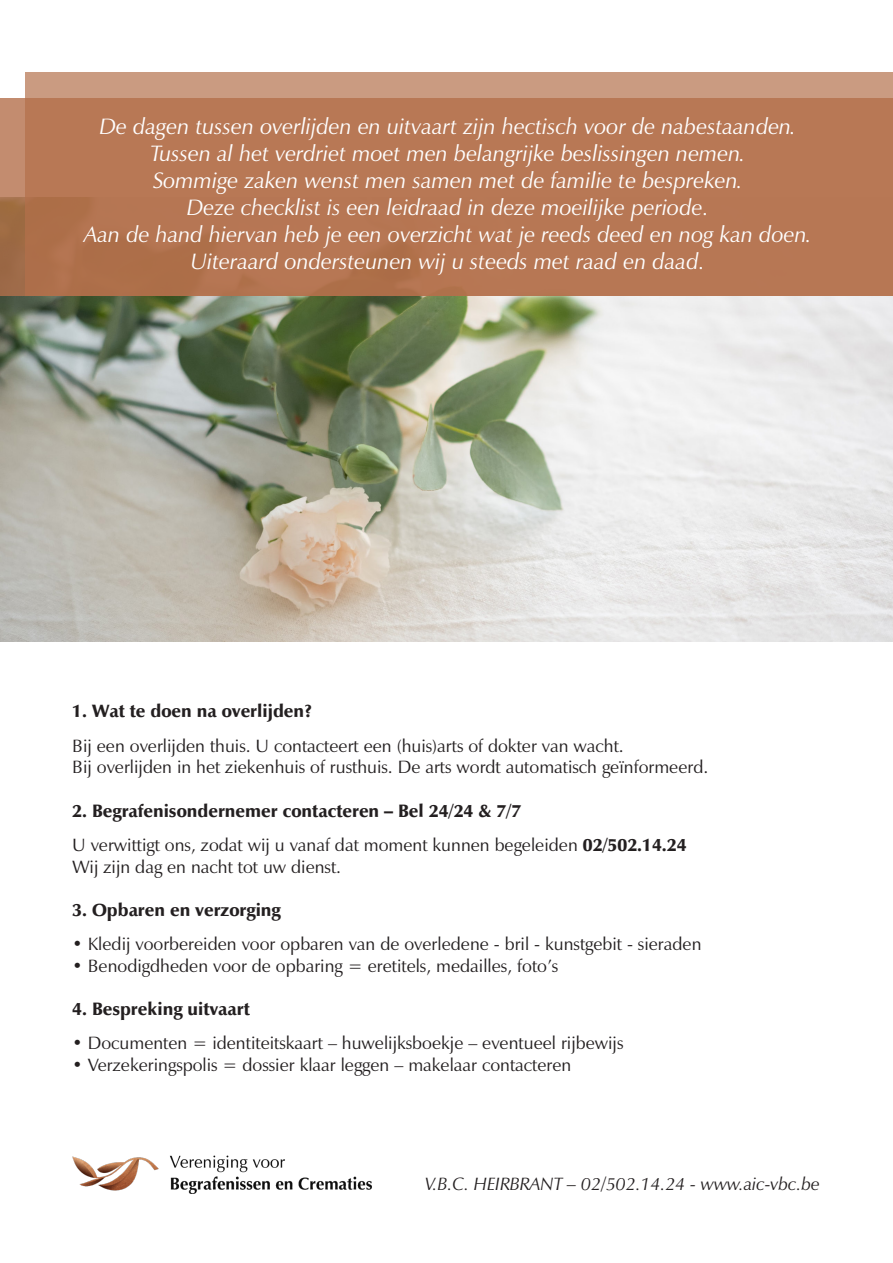
<style>
.page{position:relative;width:893px;height:1263px;background:#fff}
.page>*{position:absolute;margin:0;border:0;box-sizing:border-box;transform-origin:0 0}
.t1{font:italic 22.5px "Zapf Humanist 601 BT";color:#fff}
.t2{font:18px "Zapf Humanist 601 BT";color:#231f20}
.t3{font:900 18px "Zapf Humanist 601 BT";color:#231f20}
.t4{font:italic 18px "Zapf Humanist 601 BT";color:#231f20}
.s1{font-weight:900}
</style>
<div class="page">
<img style="left:72px;top:1155px;width:300px;height:39px">
<img style="left:0;top:296px;width:893px;height:345px">
<svg style="left:0;top:98px;width:25px;height:198px;background:#b07b5a"></svg>
<svg style="left:25px;top:72px;width:868px;height:224px;background:#b87a58"></svg>
<p class="t1" style="left:100px;top:112px;width:698px">De dagen tussen overlijden en uitvaart zijn hectisch voor de nabestaanden.</p>
<p class="t1" style="left:150px;top:139px;width:596px">Tussen al het verdriet moet men belangrijke beslissingen nemen.</p>
<p class="t1" style="left:153px;top:166px;width:591px">Sommige zaken wenst men samen met de familie te bespreken.</p>
<p class="t1" style="left:187px;top:193px;width:523px">Deze checklist is een leidraad in deze moeilijke periode.</p>
<p class="t1" style="left:84px;top:220px;width:729px">Aan de hand hiervan heb je een overzicht wat je reeds deed en nog kan doen.</p>
<p class="t1" style="left:191px;top:247px;width:515px">Uiteraard ondersteunen wij u steeds met raad en daad.</p>
<p class="t3" style="left:72px;top:700px;width:241px">1. Wat te doen na overlijden?</p>
<p class="t2" style="left:72px;top:734px;width:553px">Bij een overlijden thuis. U contacteert een (huis)arts of dokter van wacht.</p>
<p class="t2" style="left:72px;top:756px;width:638px">Bij overlijden in het ziekenhuis of rusthuis. De arts wordt automatisch geïnformeerd.</p>
<p class="t3" style="left:72px;top:799px;width:450px">2. Begrafenisondernemer contacteren – Bel 24/24 &amp; 7/7</p>
<p class="t2" style="left:72px;top:834px;width:616px">U verwittigt ons, zodat wij u vanaf dat moment kunnen begeleiden <span class="s1">02/502.14.24</span></p>
<p class="t2" style="left:72px;top:855px;width:270px">Wij zijn dag en nacht tot uw dienst.</p>
<p class="t3" style="left:72px;top:898px;width:210px">3. Opbaren en verzorging</p>
<p class="t2" style="left:72px;top:933px;width:631px">• Kledij voorbereiden voor opbaren van de overledene - bril - kunstgebit - sieraden</p>
<p class="t2" style="left:72px;top:954px;width:488px">• Benodigdheden voor de opbaring = eretitels, medailles, foto’s</p>
<p class="t3" style="left:72px;top:998px;width:179px">4. Bespreking uitvaart</p>
<p class="t2" style="left:72px;top:1032px;width:553px">• Documenten = identiteitskaart – huwelijksboekje – eventueel rijbewijs</p>
<p class="t2" style="left:72px;top:1053px;width:501px">• Verzekeringspolis = dossier klaar leggen – makelaar contacteren</p>
<p class="t4" style="left:425px;top:1173px;width:396px">V.B.C. HEIRBRANT – 02/502.14.24 - www.aic-vbc.be</p>
</div>
